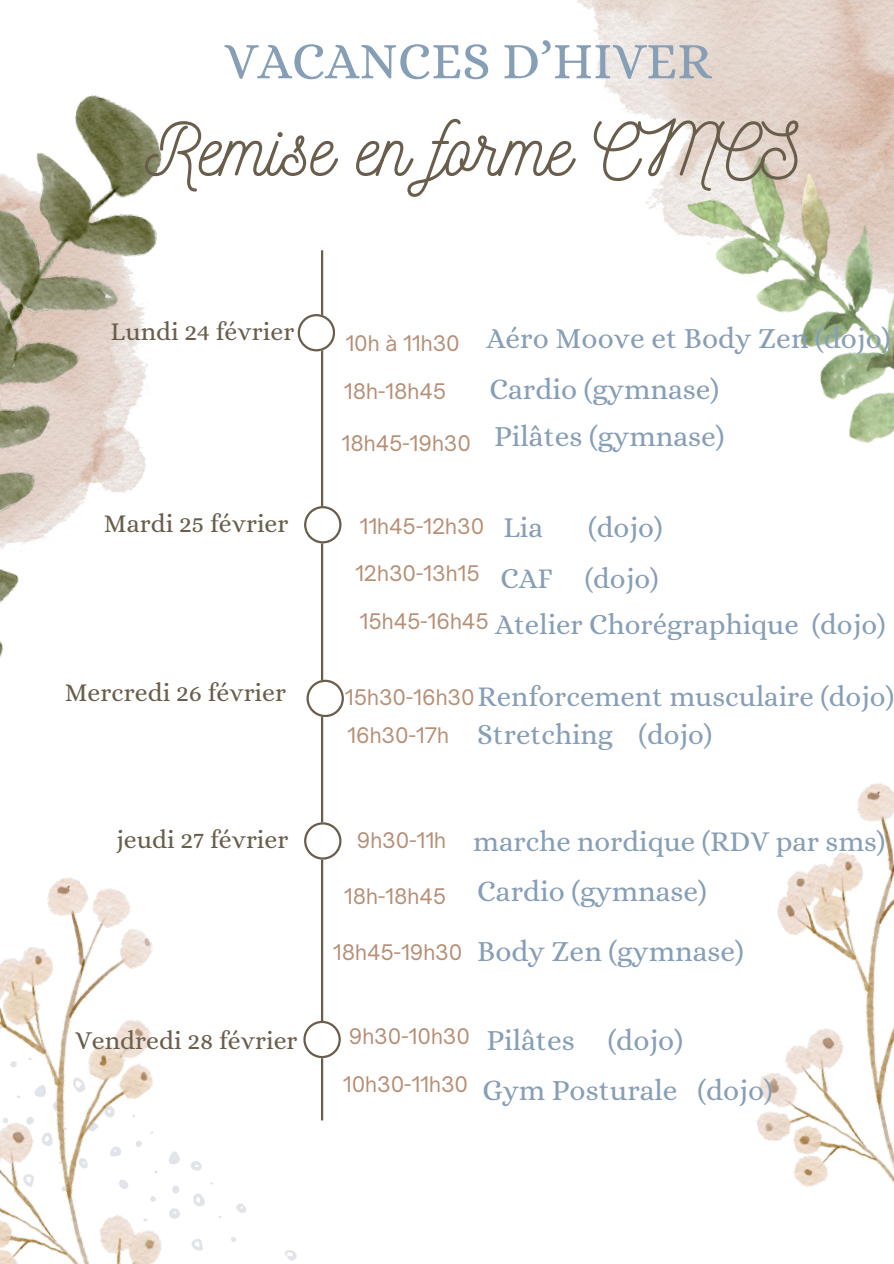
<style>
.page{position:relative;width:894px;height:1264px;background:#fff}
.page>*{position:absolute;margin:0;border:0;box-sizing:border-box;transform-origin:0 0}
.t1{font:74.25px "Nickainley";color:#695e4c}
.t2{font:52.2px "Alice";color:#869eb6}
.t3{font:29.4px "Alice";color:#869eb6}
.t4{font:28.95px "Alice";color:#869eb6}
.t5{font:28.8px "Alice";color:#869eb6}
.t6{font:25.8px "Alice";color:#695e4c}
.t7{font:20.55px "Open Sauce One";color:#b68f76}
</style>
<div class="page">
<svg style="left:285px;top:1250px;width:12px;height:11px"></svg>
<img style="left:0;top:877px;width:247px;height:386px">
<img style="left:757px;top:783px;width:136px;height:405px">
<img style="left:0;top:95px;width:162px;height:563px">
<img style="left:577px;top:0;width:316px;height:235px">
<img style="left:680px;top:130px;width:213px;height:313px">
<hr style="left:321px;top:250px;width:2px;height:870px;background:#695e4c">
<svg style="left:297px;top:314px;width:38px;height:37px"></svg>
<svg style="left:304px;top:506px;width:37px;height:37px"></svg>
<svg style="left:306px;top:679px;width:37px;height:38px"></svg>
<svg style="left:304px;top:822px;width:37px;height:37px"></svg>
<svg style="left:303px;top:1020px;width:38px;height:38px"></svg>
<svg style="left:303px;top:1020px;width:37px;height:37px"></svg>
<h2 class="t2" style="left:224px;top:31px;width:489px">VACANCES D’HIVER</h2>
<p class="t1" style="left:145px;top:102px;width:658px">Remise en forme CMCS</p>
<p class="t6" style="left:111px;top:317px;width:185px">Lundi 24 février</p>
<p class="t6" style="left:104px;top:509px;width:186px">Mardi 25 février</p>
<h1 class="t7" style="left:345px;top:330px;width:116px">10h à 11h30</h1>
<p class="t3" style="left:486px;top:322px;width:405px">Aéro Moove et Body Zen (dojo)</p>
<p class="t7" style="left:344px;top:378px;width:104px">18h-18h45</p>
<h3 class="t3" style="left:489px;top:372px;width:231px">Cardio (gymnase)</h3>
<h4 class="t7" style="left:341px;top:430px;width:131px">18h45-19h30</h4>
<h3 class="t3" style="left:494px;top:419px;width:232px">Pilâtes (gymnase)</h3>
<p class="t7" style="left:359px;top:513px;width:126px">11h45-12h30</p>
<h3 class="t4" style="left:503px;top:511px;width:41px">Lia</h3>
<h3 class="t4" style="left:588px;top:511px;width:76px">(dojo)</h3>
<p class="t7" style="left:355px;top:560px;width:126px">12h30-13h15</p>
<h3 class="t7" style="left:359px;top:608px;width:131px">15h45-16h45</h3>
<p class="t5" style="left:495px;top:608px;width:391px">Atelier Chorégraphique (dojo)</p>
<p class="t5" style="left:500px;top:562px;width:160px">CAF (dojo)</p>
<h3 class="t6" style="left:65px;top:677px;width:223px">Mercredi 26 février</h3>
<h4 class="t5" style="left:477px;top:680px;width:418px">Renforcement musculaire (dojo)</h4>
<h4 class="t7" style="left:345px;top:684px;width:131px">15h30-16h30</h4>
<h3 class="t7" style="left:347px;top:722px;width:103px">16h30-17h</h3>
<p class="t5" style="left:477px;top:717px;width:237px">Stretching (dojo)</p>
<h3 class="t6" style="left:116px;top:824px;width:174px">jeudi 27 février</h3>
<p class="t5" style="left:473px;top:825px;width:413px">marche nordique (RDV par sms)</p>
<h3 class="t7" style="left:357px;top:827px;width:91px">9h30-11h</h3>
<p class="t7" style="left:344px;top:883px;width:104px">18h-18h45</p>
<p class="t7" style="left:333px;top:939px;width:131px">18h45-19h30</p>
<h3 class="t3" style="left:477px;top:874px;width:231px">Cardio (gymnase)</h3>
<h4 class="t3" style="left:477px;top:934px;width:268px">Body Zen (gymnase)</h4>
<p class="t6" style="left:75px;top:1025px;width:224px">Vendredi 28 février</p>
<p class="t7" style="left:349px;top:1023px;width:123px">9h30-10h30</p>
<p class="t7" style="left:343px;top:1071px;width:127px">10h30-11h30</p>
<h3 class="t3" style="left:486px;top:1023px;width:198px">Pilâtes (dojo)</h3>
<p class="t3" style="left:482px;top:1073px;width:292px">Gym Posturale (dojo)</p>
</div>
